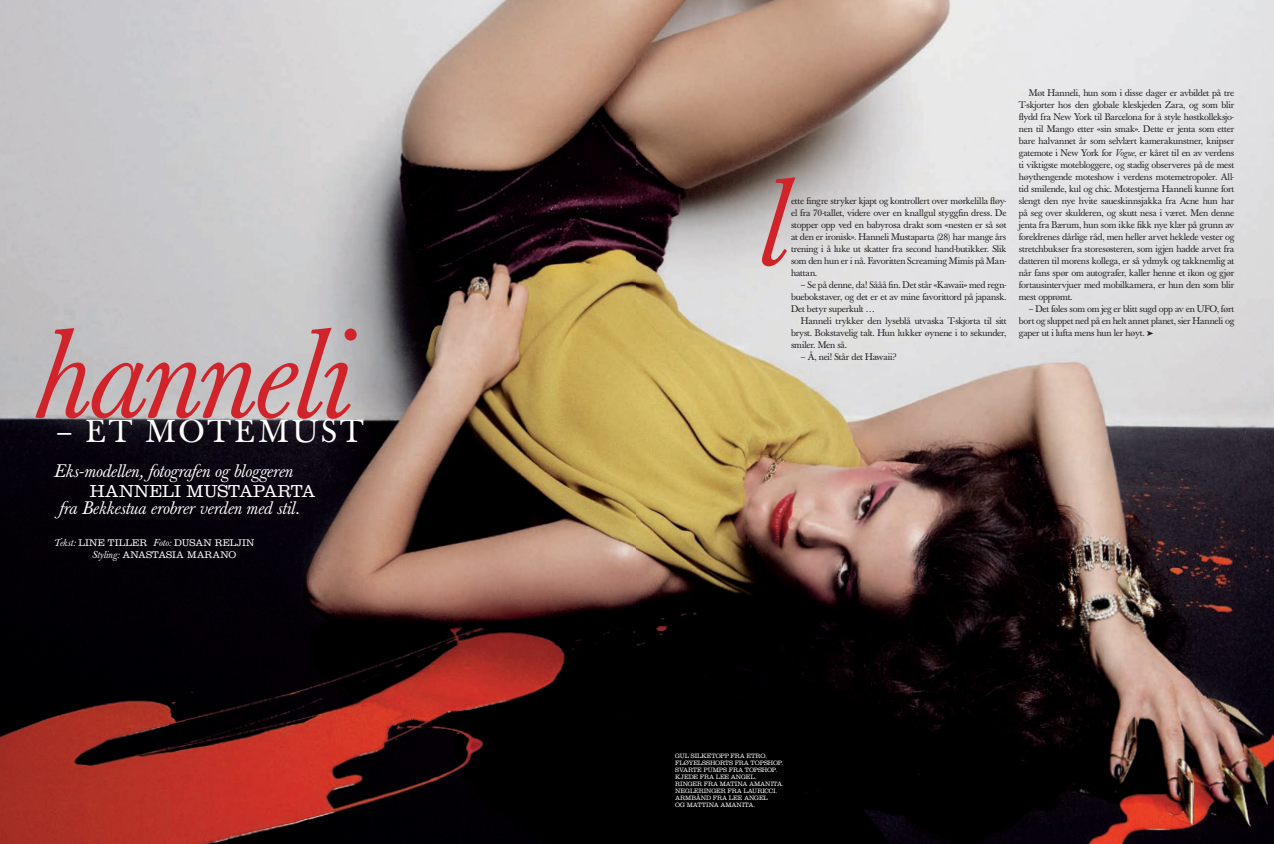
<style>
.page{position:relative;width:1274px;height:844px;background:#fff}
.page>*{position:absolute;margin:0;border:0;box-sizing:border-box;transform-origin:0 0}
.t1{font:italic 126px "Baskerville";color:#d1232a}
.t2{font:italic 123.1px "Baskerville";color:#d1232a}
.t3{font:31.6px "Baskerville";letter-spacing:.11em;color:#fff}
.t4{font:italic 18px/20px "Baskerville";color:#fff}
.t5{font:300 10px/12px "Clarendon LT Std";letter-spacing:.01em;color:#fff}
.t6{font:9.5px/12px "Baskerville";letter-spacing:-.02em;color:#231f20;text-align:justify}
.t7{font:300 6.5px/7px "Clarendon LT Std";letter-spacing:-.01em;color:#fff}
.s1{font-family:"Clarendon LT Std";font-weight:300;font-style:normal}
.s2{font-family:"Baskerville";font-weight:400;font-style:italic}
.s3{font-style:italic}
</style>
<div class="page">
<img style="left:0;top:0;width:636px;height:844px">
<img style="left:636px;top:0;width:638px;height:844px">
<p class="t1" style="left:30px;top:301px;width:317px">hanneli</p>
<p class="t3" style="left:56px;top:413px;width:309px">– et motemust</p>
<p class="t4" style="left:90px;top:461px;width:227px;text-indent:-36px">Eks-modellen, fotografen og bloggeren<br><span class="s1">HANNELI MUSTAPARTA</span></p>
<p class="t4" style="left:59px;top:498px;width:242px">fra Bekkestua erobrer verden med stil.</p>
<p class="t5" style="left:92px;top:536px;width:164px;text-indent:-38px"><span class="s2">Tekst:</span> LINE TILLER <span class="s2">Foto:</span> DUSAN RELJIN<br><span class="s2">Styling:</span> ANASTASIA MARANO</p>
<p class="t2" style="left:754px;top:151px;width:30px">l</p>
<p class="t6" style="left:791px;top:195px;width:217px">ette fingre stryker kjapt og kontrollert over mørkelilla fløy&shy;el fra 70-tallet, videre over en knallgul styggfin dress. De stopper opp ved en babyrosa drakt som «nesten er så søt at den er ironisk». Hanneli mustaparta (28) har mange års trening i å luke ut skatter fra second hand-butikker. slik som den hun er i nå. Favoritten screaming mimis på man&shy;hattan.</p>
<p class="t6" style="left:801px;top:279px;width:207px">– se på denne, da! sååå fin. Det står «Kawaii» med regn-</p>
<p class="t6" style="left:791px;top:291px;width:217px">buebokstaver, og det er et av mine favorittord på japansk.</p>
<p class="t6" style="left:791px;top:303px;width:86px">Det betyr superkult …</p>
<p class="t6" style="left:801px;top:315px;width:207px">Hanneli trykker den lyseblå utvaska t-skjorta til sitt</p>
<p class="t6" style="left:791px;top:327px;width:217px">bryst. Bokstavelig talt. Hun lukker øynene i to sekunder,</p>
<p class="t6" style="left:791px;top:339px;width:58px">smiler. men så.</p>
<p class="t6" style="left:801px;top:351px;width:97px">– Å, nei! står det Hawaii?</p>
<p class="t6" style="left:1019px;top:87px;width:217px;text-indent:10px">møt Hanneli, hun som i disse dager er avbildet på tre t-skjorter hos den globale kleskjeden Zara, og som blir flydd fra New York til Barcelona for å style høstkolleksjo&shy;nen til mango etter «sin smak». Dette er jenta som etter bare halvannet år som selvlært kamerakunstner, knipser gatemote i New York for <span class="s3">Vogue</span>, er kåret til en av verdens ti viktigste motebloggere, og stadig observeres på de mest høythengende moteshow i verdens motemetropoler. All&shy;tid smilende, kul og chic. motestjerna Hanneli kunne fort slengt den nye hvite saueskinnsjakka fra Acne hun har på seg over skulderen, og skutt nesa i været. men denne jenta fra Bærum, hun som ikke fikk nye klær på grunn av foreldrenes dårlige råd, men heller arvet heklede vester og stretchbukser fra storesøsteren, som igjen hadde arvet fra datteren til morens kollega, er så ydmyk og takknemlig at når fans spør om autografer, kaller henne et ikon og gjør fortausintervjuer med mobilkamera, er hun den som blir mest opprømt.</p>
<p class="t6" style="left:1019px;top:303px;width:217px;text-indent:10px">– Det føles som om jeg er blitt sugd opp av en uFo, ført bort og sluppet ned på en helt annet planet, sier Hanneli og gaper ut i lufta mens hun ler høyt. ➤</p>
<p class="t7" style="left:675px;top:752px;width:110px">GUL SILKETOPP FRA ETRO.<br>FLØYELSSHORTS FRA TOPSHOP.<br>SVARTE PUMPS FRA TOPSHOP.<br>KJEDE FRA LEE ANGEL.<br>RINGER FRA MATINA AMANITA.<br>NEGLERINGER FRA LAURICCI.<br>ARMBÅND FRA LEE ANGEL<br>OG MATTINA AMANITA.</p>
</div>
